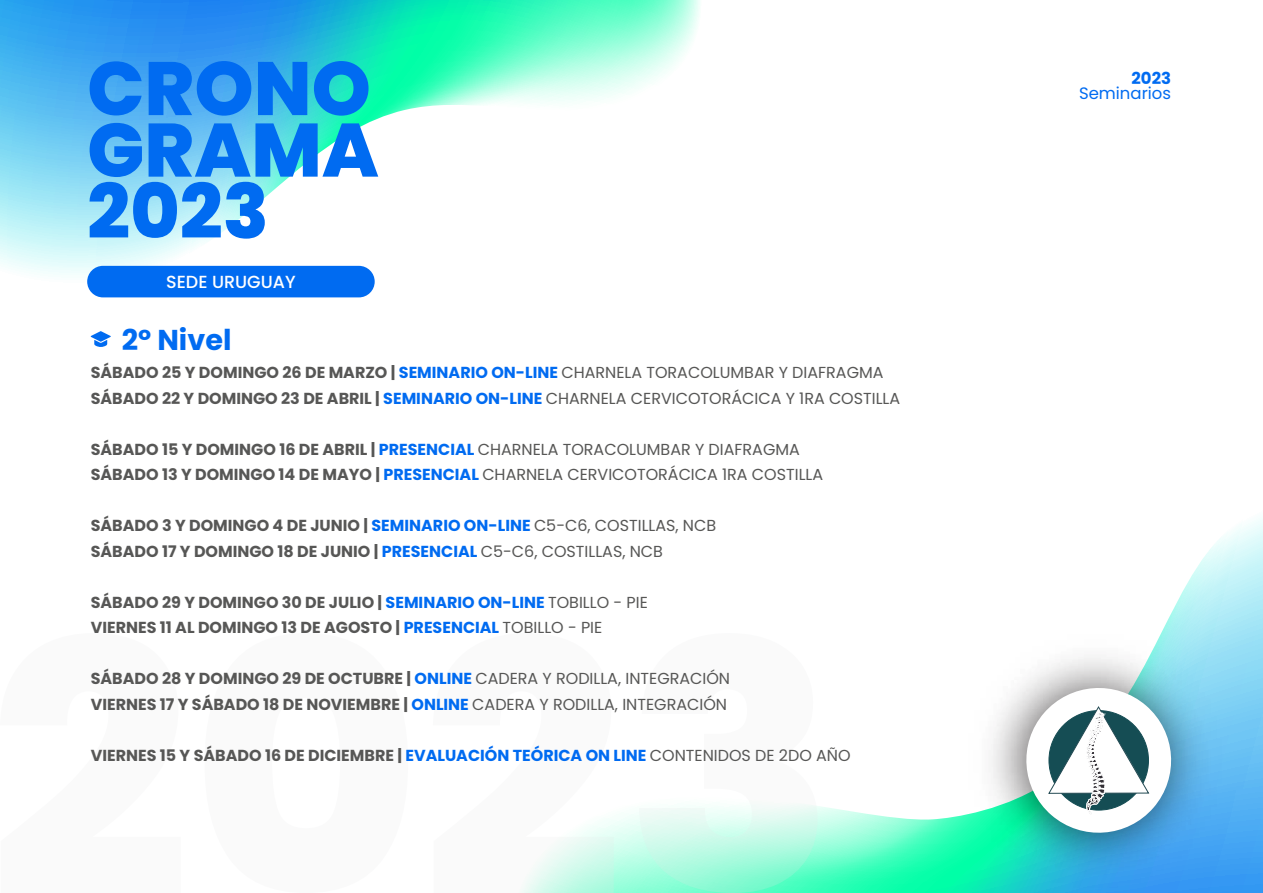
<style>
.page{position:relative;width:1263px;height:893px;background:#fff}
.page>*{position:absolute;margin:0;border:0;box-sizing:border-box;transform-origin:0 0}
.t1{font:800 75.45px/61.5px "Poppins";color:#006bf1;text-align:justify}
.t2{font:700 28.65px "Poppins";color:#006bf1}
.t3{font:500 17.55px "Poppins";color:#fff}
.t4{font:16.5px "Poppins";color:#006bf1}
.t5{font:700 16.5px "Poppins";color:#006bf1}
.t6{font:700 15.9px/25.5px "Poppins";color:#575756}
.t7{font:15.9px/25.5px "Poppins";color:#575756}
.s1{font-weight:700}
.s2{font-weight:700;color:#006bf1}
.s3{color:#006bf1}
.s4{font-weight:400}
</style>
<div class="page">
<svg style="left:614px;top:518px;width:649px;height:375px"></svg>
<svg style="left:0;top:0;width:700px;height:286px"></svg>
<img style="left:957px;top:623px;width:275px;height:270px">
<svg style="left:1018px;top:679px;width:161px;height:162px"></svg>
<svg style="left:521px;top:818px;width:93px;height:75px"></svg>
<svg style="left:639px;top:633px;width:178px;height:260px"></svg>
<svg style="left:91px;top:331px;width:20px;height:16px"></svg>
<div style="left:87px;top:266px;width:288px;height:31px;background:#006bf1;border-radius:16px"></div>
<h1 class="t1" style="left:87px;top:58px;width:293px">CRONO GRAMA 2023</h1>
<p class="t5" style="left:1131px;top:68px;width:41px">2023</p>
<p class="t4" style="left:1079px;top:83px;width:94px">Seminarios</p>
<p class="t3" style="left:166px;top:272px;width:131px">SEDE URUGUAY</p>
<h2 class="t2" style="left:122px;top:323px;width:111px">2º Nivel</h2>
<p class="t7" style="left:91px;top:360px;width:811px"><span class="s1">SÁBADO 25 Y DOMINGO 26 DE MARZO |</span> <span class="s2">SEMINARIO ON-LINE</span> CHARNELA TORACOLUMBAR Y DIAFRAGMA<br><span class="s1">SÁBADO 22 Y DOMINGO 23 DE ABRIL |</span> <span class="s2">SEMINARIO ON-LINE</span> CHARNELA CERVICOTORÁCICA Y 1RA COSTILLA</p>
<p class="t7" style="left:91px;top:436px;width:734px"><span class="s1">SÁBADO 15 Y DOMINGO 16 DE ABRIL |</span> <span class="s2">PRESENCIAL</span> CHARNELA TORACOLUMBAR Y DIAFRAGMA<br><span class="s1">SÁBADO 13 Y DOMINGO 14 DE MAYO |</span> <span class="s2">PRESENCIAL</span> CHARNELA CERVICOTORÁCICA 1RA COSTILLA</p>
<p class="t6" style="left:91px;top:513px;width:627px">SÁBADO 3 Y DOMINGO 4 DE JUNIO | <span class="s3">SEMINARIO ON-LINE</span> <span class="s4">C5-C6, COSTILLAS, NCB<br></span>SÁBADO 17 Y DOMINGO 18 DE JUNIO | <span class="s3">PRESENCIAL</span> <span class="s4">C5-C6, COSTILLAS, NCB</span></p>
<p class="t6" style="left:91px;top:589px;width:559px">SÁBADO 29 Y DOMINGO 30 DE JULIO | <span class="s3">SEMINARIO ON-LINE</span> <span class="s4">TOBILLO - PIE<br></span>VIERNES 11 AL DOMINGO 13 DE AGOSTO | <span class="s3">PRESENCIAL</span> <span class="s4">TOBILLO - PIE</span></p>
<p class="t6" style="left:91px;top:666px;width:641px">SÁBADO 28 Y DOMINGO 29 DE OCTUBRE | <span class="s3">ONLINE</span> <span class="s4">CADERA Y RODILLA, INTEGRACIÓN<br></span>VIERNES 17 Y SÁBADO 18 DE NOVIEMBRE | <span class="s3">ONLINE</span> <span class="s4">CADERA Y RODILLA, INTEGRACIÓN</span></p>
<p class="t6" style="left:91px;top:742px;width:761px">VIERNES 15 Y SÁBADO 16 DE DICIEMBRE | <span class="s3">EVALUACIÓN TEÓRICA ON LINE</span> <span class="s4">CONTENIDOS DE 2DO AÑO</span></p>
</div>
